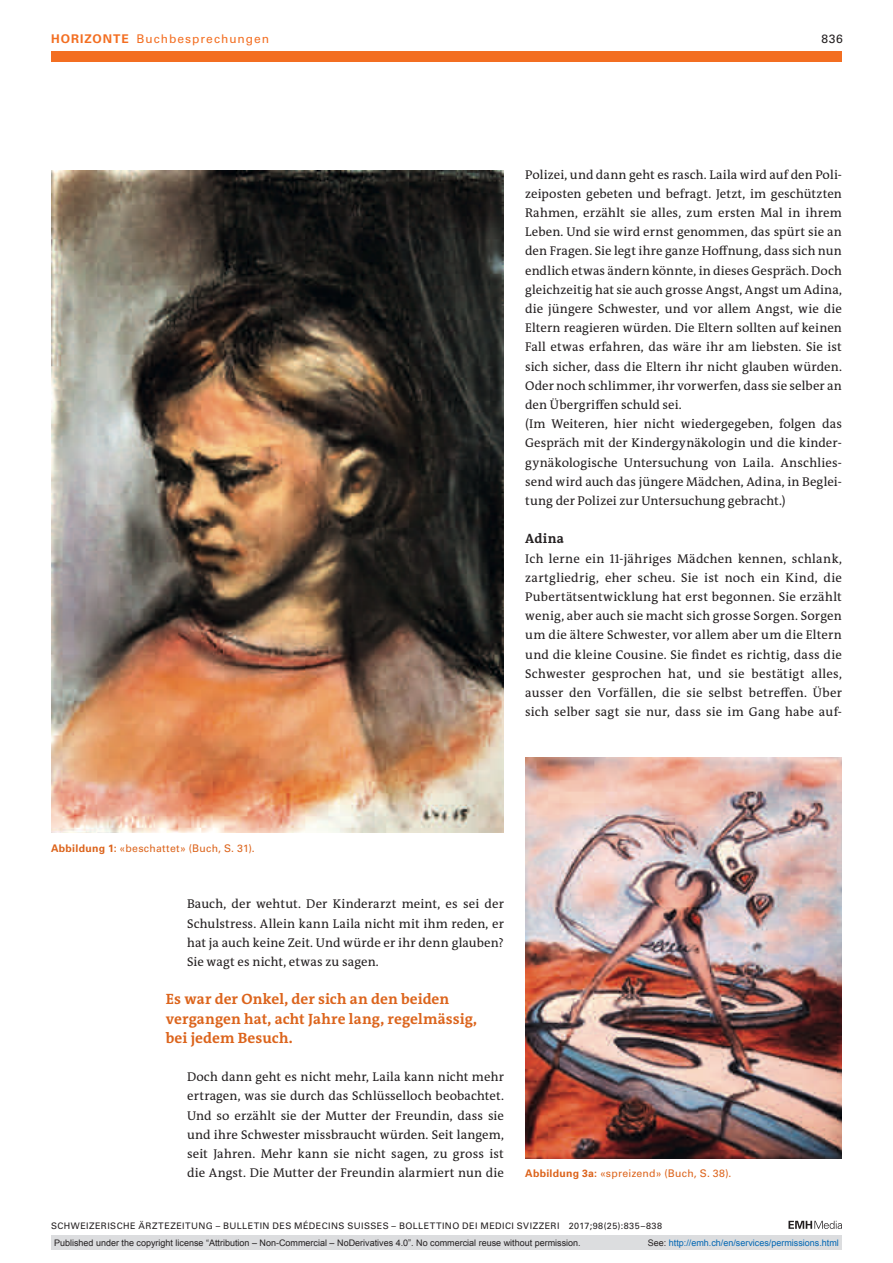
<style>
.page{position:relative;width:893px;height:1263px;background:#fff}
.page>*{position:absolute;margin:0;border:0;box-sizing:border-box;transform-origin:0 0}
.t1{font:700 15px/19.2px "The Antiqua B W7";letter-spacing:.005em;color:#dc641c}
.t2{font:700 13.5px "The Antiqua B W7";letter-spacing:.03em;color:#231f20}
.t3{font:12.75px/19.2px "The Antiqua B W5 Plain";letter-spacing:.005em;color:#231f20;text-align:justify}
.t4{font:12px "Univers LT Std";letter-spacing:.085em;color:#f36e21}
.t5{font:12px "Univers LT Std";color:#231f20}
.t6{font:10.5px "Univers LT Std";letter-spacing:.025em;color:#dc641c}
.t7{font:9px "Arial";color:#231f20}
.t8{font:9px "Univers LT Std";letter-spacing:.05em;color:#231f20}
.t9{font:9px "Arial";color:#0166b3}
.s1{font-weight:700}
.s2{color:#231f20}
</style>
<div class="page">
<svg style="left:788px;top:1221px;width:54px;height:8px"></svg>
<div style="left:51px;top:51px;width:791px;height:11px;background:#f36e21"></div>
<img style="left:51px;top:171px;width:453px;height:662px">
<img style="left:525px;top:757px;width:317px;height:401px">
<div style="left:51px;top:1235px;width:791px;height:15px;background:#dcdddf"></div>
<p class="t4" style="left:51px;top:31px;width:220px"><span class="s1">HORIZONTE</span> Buchbesprechungen</p>
<p class="t5" style="left:821px;top:31px;width:23px">836</p>
<p class="t3" style="left:525px;top:165px;width:318px;text-align:left">Polizei, und dann geht es rasch. Laila wird auf den Poli&shy;zeiposten gebeten und befragt. Jetzt, im geschützten Rahmen, erzählt sie alles, zum ersten Mal in ihrem Leben. Und sie wird ernst genommen, das spürt sie an den Fragen. Sie legt ihre ganze Hoffnung, dass sich nun endlich etwas ändern könnte, in dieses Gespräch. Doch gleichzeitig hat sie auch grosse Angst, Angst um Adina, die jüngere Schwester, und vor allem Angst, wie die Eltern reagieren würden. Die Eltern sollten auf keinen Fall etwas erfahren, das wäre ihr am liebsten. Sie ist sich sicher, dass die Eltern ihr nicht glauben würden.<br>Oder noch schlimmer, ihr vorwerfen, dass sie selber an den Übergriffen schuld sei.<br>(Im Weiteren, hier nicht wiedergegeben, folgen das Gespräch mit der Kindergynäkologin und die kinder&shy;gynäkologische Untersuchung von Laila. Anschlies&shy;send wird auch das jüngere Mädchen, Adina, in Beglei&shy;tung der Polizei zur Untersuchung gebracht.)</p>
<p class="t2" style="left:525px;top:530px;width:40px">Adina</p>
<p class="t3" style="left:525px;top:549px;width:318px">Ich lerne ein 11-jähriges Mädchen kennen, schlank, zartgliedrig, eher scheu. Sie ist noch ein Kind, die Pubertätsentwicklung hat erst begonnen. Sie erzählt wenig, aber auch sie macht sich grosse Sorgen. Sorgen um die ältere Schwester, vor allem aber um die Eltern und die kleine Cousine. Sie findet es richtig, dass die Schwester gesprochen hat, und sie bestätigt alles, ausser den Vorfällen, die sie selbst betreffen. Über sich selber sagt sie nur, dass sie im Gang habe auf-</p>
<p class="t6" style="left:51px;top:842px;width:205px"><span class="s1">Abbildung 1:</span> «beschattet» (Buch, S. 31).</p>
<p class="t3" style="left:187px;top:894px;width:318px">Bauch, der wehtut. Der Kinderarzt meint, es sei der Schulstress. Allein kann Laila nicht mit ihm reden, er hat ja auch keine Zeit. Und würde er ihr denn glauben?<br>Sie wagt es nicht, etwas zu sagen.</p>
<p class="t1" style="left:166px;top:990px;width:313px">Es war der Onkel, der sich an den beiden vergangen hat, acht Jahre lang, regelmässig, bei jedem Besuch.</p>
<p class="t3" style="left:187px;top:1067px;width:318px">Doch dann geht es nicht mehr, Laila kann nicht mehr ertragen, was sie durch das Schlüsselloch beobachtet.<br>Und so erzählt sie der Mutter der Freundin, dass sie und ihre Schwester missbraucht würden. Seit langem, seit Jahren. Mehr kann sie nicht sagen, zu gross ist die Angst. Die Mutter der Freundin alarmiert nun die</p>
<p class="t6" style="left:525px;top:1167px;width:208px"><span class="s1">Abbildung 3a:</span> «spreizend» (Buch, S. 38).</p>
<p class="t8" style="left:51px;top:1220px;width:613px">SCHWEIZERISCHE ÄRZTEZEITUNG – BULLETIN DES MÉDECINS SUISSES – BOLLETTINO DEI MEDICI SVIZZERI 2017;98(25):835–838</p>
<p class="t7" style="left:54px;top:1238px;width:528px">Published under the copyright license “Attribution – Non-Commercial – NoDerivatives 4.0”. No commercial reuse without permission.</p>
<p class="t9" style="left:648px;top:1238px;width:193px"><span class="s2">See:</span> http://emh.ch/en/services/permissions.html</p>
</div>
